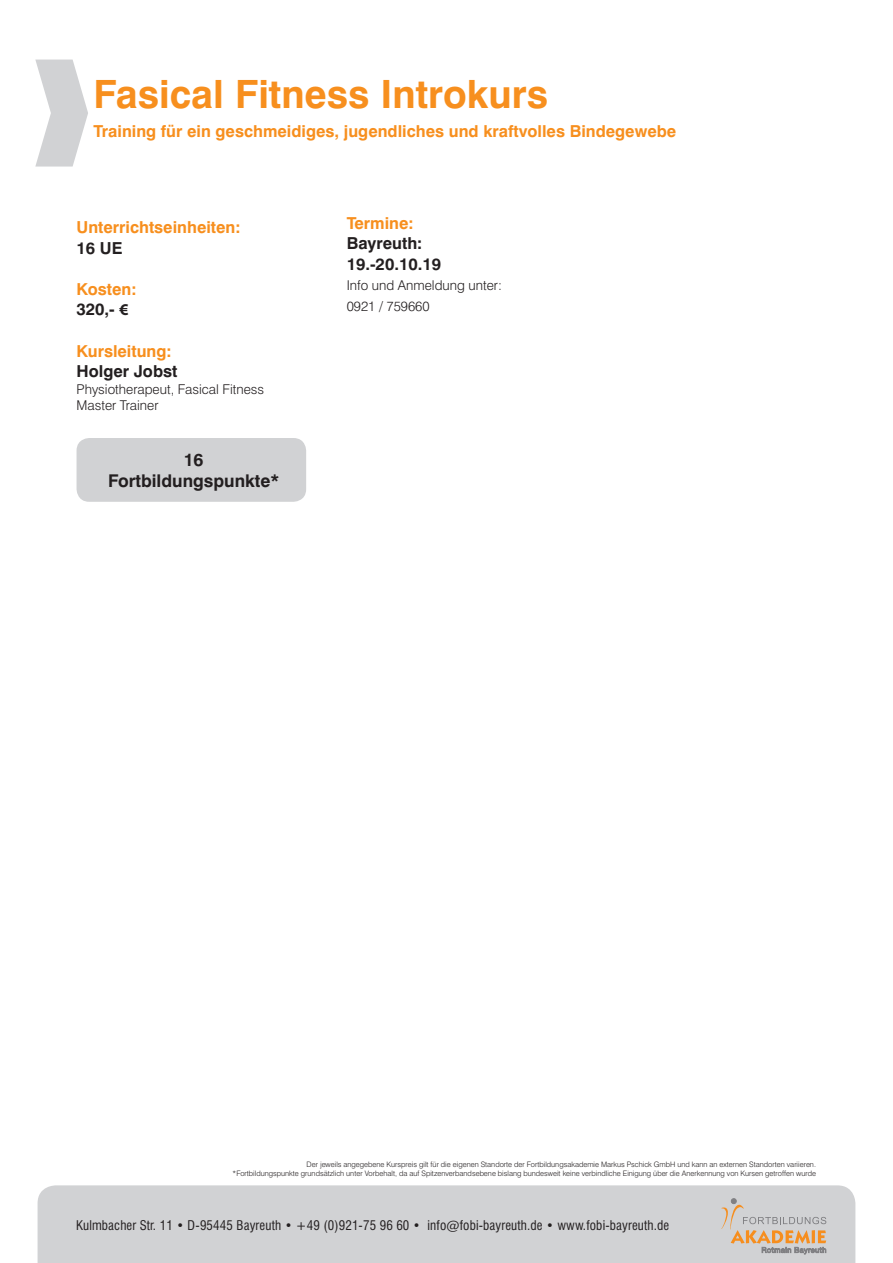
<style>
.page{position:relative;width:893px;height:1263px;background:#fff}
.page>*{position:absolute;margin:0;border:0;box-sizing:border-box;transform-origin:0 0}
.t1{font:700 39px "Swiss 721 BT";color:#f78f1e}
.t2{font:700 17.55px "Swiss 721 BT";color:#231f20}
.t3{font:700 16.5px "Swiss 721 BT";color:#f78f1e}
.t4{font:700 16.5px "Swiss 721 BT";color:#231f20}
.t5{font:300 13.5px/16.5px "Swiss 721 BT";color:#231f20}
.t6{font:condensed 13.05px "Swiss 721 BT";letter-spacing:.01em;color:#231f20}
.t7{font:300 7.5px/9px "Swiss 721 BT";color:#231f20;text-align:right}
.s1{font-family:"Myriad Pro"}
</style>
<div class="page">
<div style="left:38px;top:1185px;width:817px;height:78px;background:#d1d2d4"></div>
<svg style="left:721px;top:1198px;width:105px;height:56px;background:#cec2b7"></svg>
<div style="left:77px;top:438px;width:229px;height:64px;background:#d1d2d4;border-radius:13px"></div>
<p class="t1" style="left:94px;top:70px;width:456px">Fasical Fitness Introkurs</p>
<p class="t3" style="left:94px;top:121px;width:584px">Training für ein geschmeidiges, jugendliches und kraftvolles Bindegewebe</p>
<p class="t3" style="left:77px;top:217px;width:165px">Unterrichtseinheiten:</p>
<p class="t4" style="left:77px;top:238px;width:48px">16 UE</p>
<p class="t3" style="left:77px;top:279px;width:61px">Kosten:</p>
<p class="t4" style="left:77px;top:299px;width:54px">320,- <span class="s1">€</span></p>
<p class="t3" style="left:77px;top:341px;width:96px">Kursleitung:</p>
<p class="t4" style="left:77px;top:361px;width:102px">Holger Jobst</p>
<p class="t5" style="left:77px;top:380px;width:189px">Physiotherapeut, Fasical Fitness<br>Master Trainer</p>
<p class="t2" style="left:184px;top:449px;width:21px">16</p>
<p class="t2" style="left:108px;top:470px;width:173px">Fortbildungspunkte*</p>
<p class="t3" style="left:347px;top:213px;width:68px">Termine:</p>
<p class="t4" style="left:347px;top:233px;width:77px">Bayreuth:</p>
<p class="t4" style="left:347px;top:254px;width:96px">19.-20.10.19</p>
<p class="t5" style="left:347px;top:277px;width:157px">Info und Anmeldung unter:</p>
<p class="t5" style="left:347px;top:298px;width:84px">0921 / 759660</p>
<p class="t7" style="left:233px;top:1160px;width:585px">Der jeweils angegebene Kurspreis gilt für die eigenen Standorte der Fortbildungsakademie Markus Pschick GmbH und kann an externen Standorten variieren.<br>*Fortbildungspunkte grundsätzlich unter Vorbehalt, da auf Spitzenverbandsebene bislang bundesweit keine verbindliche Einigung über die Anerkennung von Kursen getroffen wurde</p>
<p class="t6" style="left:76px;top:1217px;width:595px">Kulmbacher Str. 11 • D-95445 Bayreuth • +49 (0)921-75 96 60 • info@fobi-bayreuth.de • www.fobi-bayreuth.de</p>
</div>
